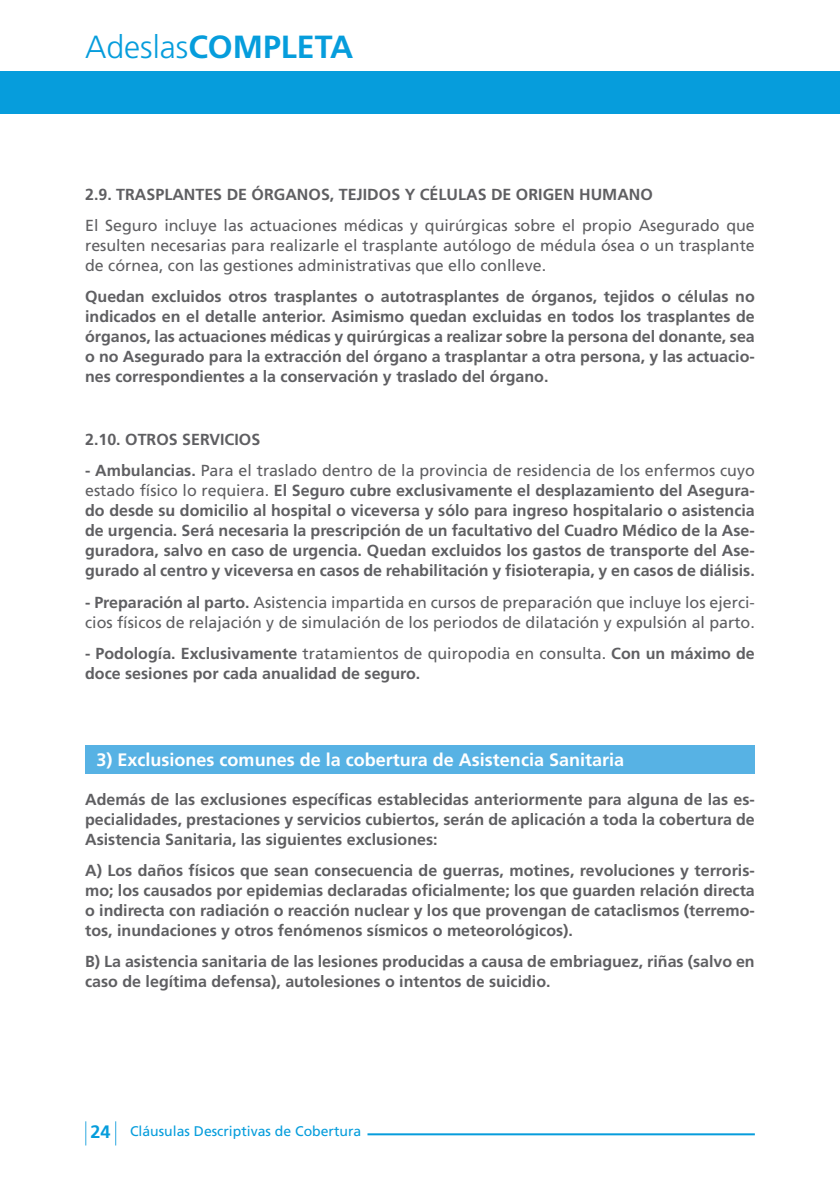
<style>
.page{position:relative;width:840px;height:1191px;background:#fff}
.page>*{position:absolute;margin:0;border:0;box-sizing:border-box;transform-origin:0 0}
.t1{font:700 32px "Frutiger";color:#069ddc}
.t2{font:700 18px "Frutiger";color:#fff}
.t3{font:700 16px/20px "Frutiger";color:#5f5f62;text-align:justify}
.t4{font:16px/20px "Frutiger";color:#5f5f62;text-align:justify}
.t5{font:14px "Frutiger";color:#069ddc}
.s1{font-weight:300}
.s2{font-weight:400}
.s3{font-weight:700}
.s4{font-weight:700;font-size:18px}
</style>
<div class="page">
<div style="left:0;top:71px;width:839px;height:43px;background:#069ddc"></div>
<hr style="left:367px;top:1133px;width:387px;height:2px;background:#069ddc">
<svg style="left:115px;top:1121px;width:1px;height:24px"></svg>
<svg style="left:85px;top:1121px;width:1px;height:24px"></svg>
<div style="left:85px;top:745px;width:669px;height:28px;background:#57b2e4"></div>
<h1 class="t1" style="left:85px;top:28px;width:269px"><span class="s1">Adeslas</span>COMPLETA</h1>
<p class="t3" style="left:85px;top:184px;width:569px">2.9. TRASPLANTES DE ÓRGANOS, TEJIDOS Y CÉLULAS DE ORIGEN HUMANO</p>
<p class="t4" style="left:85px;top:215px;width:670px">El Seguro incluye las actuaciones médicas y quirúrgicas sobre el propio Asegurado que resulten necesarias para realizarle el trasplante autólogo de médula ósea o un trasplante de córnea, con las gestiones administrativas que ello conlleve.</p>
<p class="t3" style="left:85px;top:287px;width:671px">Quedan excluidos otros trasplantes o autotrasplantes de órganos, tejidos o células no indicados en el detalle anterior. Asimismo quedan excluidas en todos los trasplantes de órganos, las actuaciones médicas y quirúrgicas a realizar sobre la persona del donante, sea o no Asegurado para la extracción del órgano a trasplantar a otra persona, y las actuacio&shy;nes correspondientes a la conservación y traslado del órgano.</p>
<p class="t3" style="left:85px;top:429px;width:176px">2.10. OTROS SERVICIOS</p>
<p class="t3" style="left:85px;top:461px;width:670px">- Ambulancias. <span class="s2">Para el traslado dentro de la provincia de residencia de los enfermos cuyo estado físico lo requiera.</span> El Seguro cubre exclusivamente el desplazamiento del Asegura&shy;do desde su domicilio al hospital o viceversa y sólo para ingreso hospitalario o asistencia de urgencia. Será necesaria la prescripción de un facultativo del Cuadro Médico de la Ase&shy;guradora, salvo en caso de urgencia. Quedan excluidos los gastos de transporte del Ase&shy;gurado al centro y viceversa en casos de rehabilitación y fisioterapia, y en casos de diálisis.</p>
<p class="t4" style="left:85px;top:592px;width:671px"><span class="s3">- Preparación al parto.</span> Asistencia impartida en cursos de preparación que incluye los ejerci&shy;cios físicos de relajación y de simulación de los periodos de dilatación y expulsión al parto.</p>
<p class="t3" style="left:85px;top:643px;width:671px">- Podología. Exclusivamente <span class="s2">tratamientos de quiropodia en consulta.</span> Con un máximo de doce sesiones por cada anualidad de seguro.</p>
<p class="t2" style="left:96px;top:749px;width:529px">3) Exclusiones comunes de la cobertura de Asistencia Sanitaria</p>
<p class="t3" style="left:85px;top:789px;width:671px">Además de las exclusiones específicas establecidas anteriormente para alguna de las es&shy;pecialidades, prestaciones y servicios cubiertos, serán de aplicación a toda la cobertura de Asistencia Sanitaria, las siguientes exclusiones:</p>
<p class="t3" style="left:85px;top:860px;width:670px">A) Los daños físicos que sean consecuencia de guerras, motines, revoluciones y terroris&shy;mo; los causados por epidemias declaradas oficialmente; los que guarden relación directa o indirecta con radiación o reacción nuclear y los que provengan de cataclismos (terremo&shy;tos, inundaciones y otros fenómenos sísmicos o meteorológicos).</p>
<p class="t3" style="left:85px;top:951px;width:670px">B) La asistencia sanitaria de las lesiones producidas a causa de embriaguez, riñas (salvo en caso de legítima defensa), autolesiones o intentos de suicidio.</p>
<p class="t5" style="left:90px;top:1123px;width:272px"><span class="s4">24</span> Cláusulas Descriptivas de Cobertura</p>
</div>
